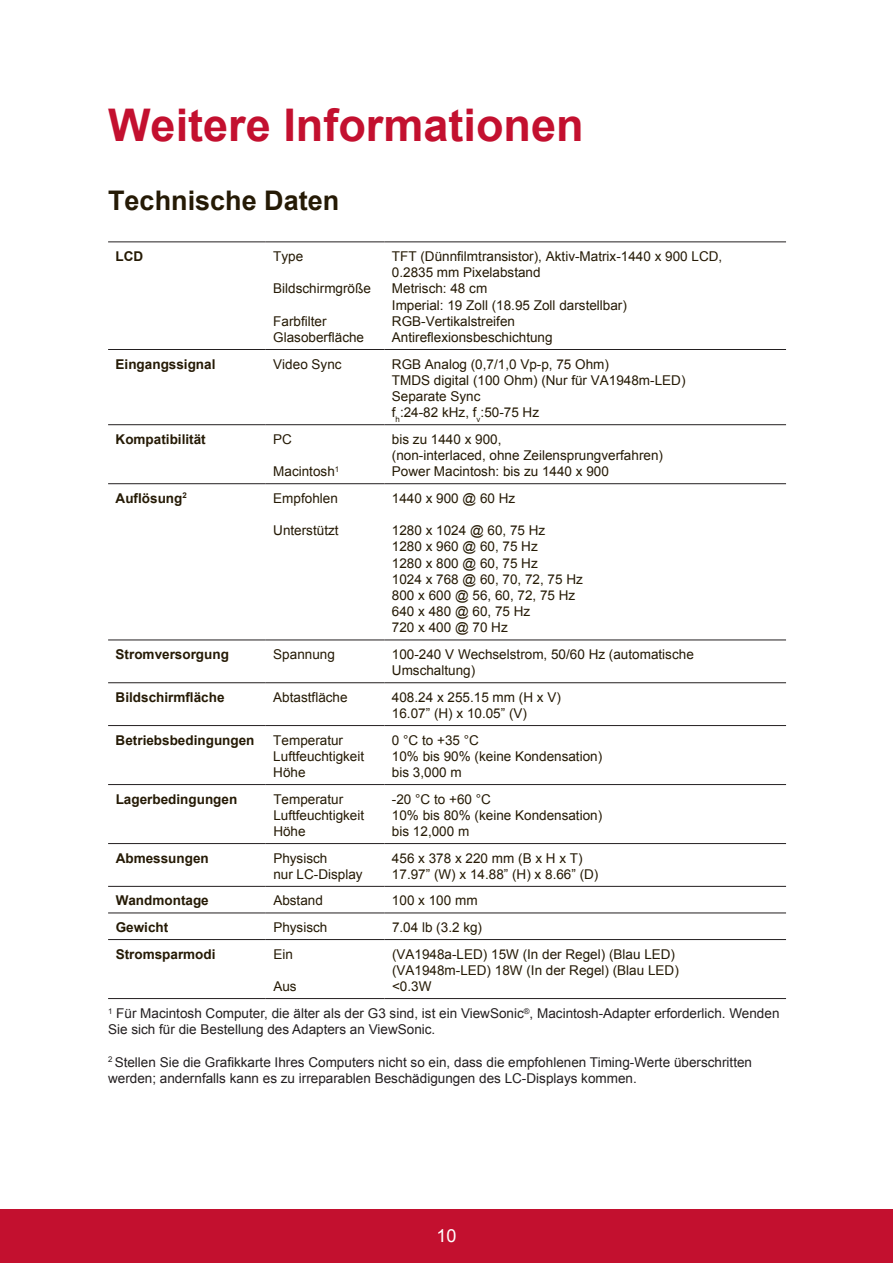
<style>
.page{position:relative;width:893px;height:1263px;background:#fff}
.page>*{position:absolute;margin:0;border:0;box-sizing:border-box;transform-origin:0 0}
.t1{font:700 45px "Arial";color:#c3102f}
.t2{font:700 27px "Arial";color:#251a05}
.t3{font:18px "Arial";color:#fff}
.t4{font:13.5px/16.2px "Arial";color:#251a05}
.t5{font:13.5px/16.2px "Arial";color:#231f20}
.t6{font:700 13.5px "Arial";color:#251a05}
</style>
<div class="page">
<div style="left:0;top:1210px;width:892px;height:53px;background:#c3102f"></div>
<hr style="left:108px;top:241px;width:158px;height:1px;background:#231f20">
<hr style="left:266px;top:241px;width:118px;height:1px;background:#231f20">
<hr style="left:384px;top:241px;width:401px;height:1px;background:#231f20">
<hr style="left:108px;top:998px;width:158px;height:1px;background:#231f20">
<hr style="left:266px;top:998px;width:118px;height:1px;background:#231f20">
<hr style="left:384px;top:998px;width:401px;height:1px;background:#231f20">
<hr style="left:108px;top:349px;width:158px;height:1px;background:#231f20">
<hr style="left:266px;top:349px;width:118px;height:1px;background:#231f20">
<hr style="left:384px;top:349px;width:401px;height:1px;background:#231f20">
<hr style="left:108px;top:424px;width:158px;height:1px;background:#231f20">
<hr style="left:266px;top:424px;width:118px;height:1px;background:#231f20">
<hr style="left:384px;top:424px;width:401px;height:1px;background:#231f20">
<hr style="left:108px;top:483px;width:158px;height:1px;background:#231f20">
<hr style="left:266px;top:483px;width:118px;height:1px;background:#231f20">
<hr style="left:384px;top:483px;width:401px;height:1px;background:#231f20">
<hr style="left:108px;top:639px;width:158px;height:1px;background:#231f20">
<hr style="left:266px;top:639px;width:118px;height:1px;background:#231f20">
<hr style="left:384px;top:639px;width:401px;height:1px;background:#231f20">
<hr style="left:108px;top:682px;width:158px;height:1px;background:#231f20">
<hr style="left:266px;top:682px;width:118px;height:1px;background:#231f20">
<hr style="left:384px;top:682px;width:401px;height:1px;background:#231f20">
<hr style="left:108px;top:725px;width:158px;height:1px;background:#231f20">
<hr style="left:266px;top:725px;width:118px;height:1px;background:#231f20">
<hr style="left:384px;top:725px;width:401px;height:1px;background:#231f20">
<hr style="left:108px;top:784px;width:158px;height:1px;background:#231f20">
<hr style="left:266px;top:784px;width:118px;height:1px;background:#231f20">
<hr style="left:384px;top:784px;width:401px;height:1px;background:#231f20">
<hr style="left:108px;top:843px;width:158px;height:1px;background:#231f20">
<hr style="left:266px;top:843px;width:118px;height:1px;background:#231f20">
<hr style="left:384px;top:843px;width:401px;height:1px;background:#231f20">
<hr style="left:108px;top:886px;width:158px;height:1px;background:#231f20">
<hr style="left:266px;top:886px;width:118px;height:1px;background:#231f20">
<hr style="left:384px;top:886px;width:401px;height:1px;background:#231f20">
<hr style="left:108px;top:912px;width:158px;height:1px;background:#231f20">
<hr style="left:108px;top:939px;width:158px;height:1px;background:#231f20">
<hr style="left:266px;top:912px;width:118px;height:1px;background:#231f20">
<hr style="left:266px;top:939px;width:118px;height:1px;background:#231f20">
<hr style="left:384px;top:912px;width:401px;height:1px;background:#231f20">
<hr style="left:384px;top:939px;width:401px;height:1px;background:#231f20">
<h1 class="t1" style="left:108px;top:95px;width:477px">Weitere Informationen</h1>
<h2 class="t2" style="left:108px;top:183px;width:233px">Technische Daten</h2>
<p class="t6" style="left:116px;top:247px;width:29px">LCD</p>
<p class="t4" style="left:273px;top:248px;width:32px">Type</p>
<p class="t4" style="left:273px;top:281px;width:99px">Bildschirmgröße</p>
<p class="t4" style="left:273px;top:313px;width:92px">Farbfilter<br>Glasoberfläche</p>
<p class="t4" style="left:392px;top:248px;width:332px">TFT (Dünnfilmtransistor), Aktiv-Matrix-1440 x 900 LCD,<br>0.2835 mm Pixelabstand<br>Metrisch: 48 cm<br>Imperial: 19 Zoll (18.95 Zoll darstellbar)<br>RGB-Vertikalstreifen<br>Antireflexionsbeschichtung</p>
<p class="t6" style="left:116px;top:355px;width:101px">Eingangssignal</p>
<p class="t4" style="left:273px;top:356px;width:70px">Video Sync</p>
<p class="t4" style="left:392px;top:356px;width:295px">RGB Analog (0,7/1,0 Vp-p, 75 Ohm)<br>TMDS digital (100 Ohm) (Nur für VA1948m-LED)<br>Separate Sync<br>f<sub>h</sub>:24-82 kHz, f<sub>v</sub>:50-75 Hz</p>
<p class="t6" style="left:115px;top:430px;width:92px">Kompatibilität</p>
<p class="t4" style="left:273px;top:431px;width:20px">PC</p>
<p class="t4" style="left:273px;top:463px;width:67px">Macintosh<sup>1</sup></p>
<p class="t4" style="left:392px;top:431px;width:272px">bis zu 1440 x 900,<br>(non-interlaced, ohne Zeilensprungverfahren)<br>Power Macintosh: bis zu 1440 x 900</p>
<p class="t6" style="left:116px;top:489px;width:73px">Auflösung<sup>2</sup></p>
<p class="t4" style="left:273px;top:490px;width:66px">Empfohlen</p>
<p class="t4" style="left:273px;top:522px;width:67px">Unterstützt</p>
<p class="t4" style="left:392px;top:490px;width:125px">1440 x 900 @ 60 Hz</p>
<p class="t4" style="left:392px;top:522px;width:192px">1280 x 1024 @ 60, 75 Hz<br>1280 x 960 @ 60, 75 Hz<br>1280 x 800 @ 60, 75 Hz<br>1024 x 768 @ 60, 70, 72, 75 Hz<br>800 x 600 @ 56, 60, 72, 75 Hz<br>640 x 480 @ 60, 75 Hz<br>720 x 400 @ 70 Hz</p>
<p class="t6" style="left:116px;top:645px;width:115px">Stromversorgung</p>
<p class="t4" style="left:273px;top:646px;width:63px">Spannung</p>
<p class="t4" style="left:392px;top:646px;width:303px">100-240 V Wechselstrom, 50/60 Hz (automatische<br>Umschaltung)</p>
<p class="t6" style="left:116px;top:688px;width:110px">Bildschirmfläche</p>
<p class="t4" style="left:273px;top:689px;width:76px">Abtastfläche</p>
<p class="t4" style="left:392px;top:689px;width:170px">408.24 x 255.15 mm (H x V)<br>16.07” (H) x 10.05” (V)</p>
<p class="t6" style="left:116px;top:731px;width:140px">Betriebsbedingungen</p>
<p class="t4" style="left:273px;top:732px;width:92px">Temperatur<br>Luftfeuchtigkeit<br>Höhe</p>
<p class="t4" style="left:392px;top:732px;width:212px">0 °C to +35 °C<br>10% bis 90% (keine Kondensation) bis 3,000 m</p>
<p class="t6" style="left:116px;top:790px;width:123px">Lagerbedingungen</p>
<p class="t4" style="left:273px;top:791px;width:92px">Temperatur<br>Luftfeuchtigkeit<br>Höhe</p>
<p class="t4" style="left:392px;top:791px;width:212px">-20 °C to +60 °C<br>10% bis 80% (keine Kondensation) bis 12,000 m</p>
<p class="t6" style="left:116px;top:849px;width:95px">Abmessungen</p>
<p class="t4" style="left:273px;top:850px;width:91px">Physisch<br>nur LC-Display</p>
<p class="t4" style="left:392px;top:850px;width:208px">456 x 378 x 220 mm (B x H x T)<br>17.97” (W) x 14.88” (H) x 8.66” (D)</p>
<p class="t6" style="left:116px;top:891px;width:95px">Wandmontage</p>
<p class="t4" style="left:273px;top:892px;width:51px">Abstand</p>
<p class="t4" style="left:392px;top:892px;width:87px">100 x 100 mm</p>
<p class="t6" style="left:116px;top:918px;width:54px">Gewicht</p>
<p class="t4" style="left:273px;top:919px;width:56px">Physisch</p>
<p class="t4" style="left:392px;top:919px;width:92px">7.04 lb (3.2 kg)</p>
<p class="t6" style="left:116px;top:945px;width:101px">Stromsparmodi</p>
<p class="t4" style="left:273px;top:946px;width:21px">Ein</p>
<p class="t4" style="left:273px;top:978px;width:25px">Aus</p>
<p class="t4" style="left:392px;top:946px;width:288px">(VA1948a-LED) 15W (In der Regel) (Blau LED) (VA1948m-LED) 18W (In der Regel) (Blau LED) &lt;0.3W</p>
<p class="t5" style="left:108px;top:1005px;width:672px"><sup>1</sup> Für Macintosh Computer, die älter als der G3 sind, ist ein ViewSonic<sup>®</sup>, Macintosh-Adapter erforderlich. Wenden<br>Sie sich für die Bestellung des Adapters an ViewSonic.</p>
<p class="t5" style="left:108px;top:1054px;width:645px"><sup>2</sup> Stellen Sie die Grafikkarte Ihres Computers nicht so ein, dass die empfohlenen Timing-Werte überschritten werden; andernfalls kann es zu irreparablen Beschädigungen des LC-Displays kommen.</p>
<h3 class="t3" style="left:436px;top:1223px;width:22px">10</h3>
</div>
